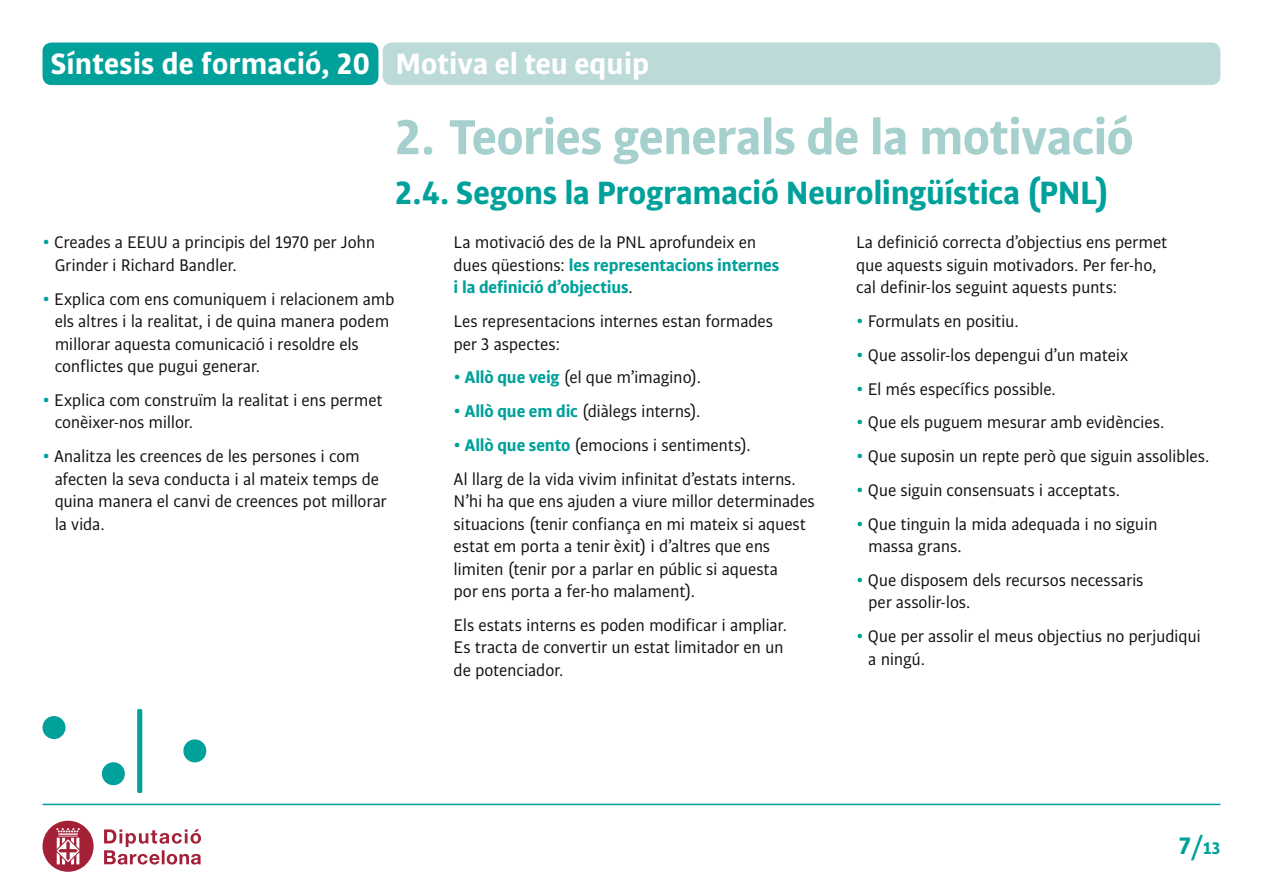
<style>
.page{position:relative;width:1263px;height:893px;background:#fff}
.page>*{position:absolute;margin:0;border:0;box-sizing:border-box;transform-origin:0 0}
.t1{font:700 52.5px "Bulo";letter-spacing:-.015em;color:#a6d0cd}
.t2{font:700 34.5px "Bulo";letter-spacing:-.01em;color:#00a19b}
.t3{font:700 31.5px "Bulo";color:#fff}
.t4{font:700 25.5px "Bulo";color:#00a19b}
.t5{font:18px/22.5px "Bulo";letter-spacing:-.015em;color:#14110e}
.s1{font-weight:700;color:#00a19b}
.s2{font-size:18px}
</style>
<div class="page">
<svg style="left:104px;top:829px;width:97px;height:35px"></svg>
<svg style="left:43px;top:821px;width:51px;height:51px"></svg>
<hr style="left:43px;top:804px;width:1177px;height:1px;background:#00a19b">
<div style="left:43px;top:43px;width:335px;height:42px;background:#00a19b;border-radius:9px"></div>
<div style="left:383px;top:43px;width:837px;height:42px;background:#bbdad8;border-radius:9px"></div>
<div style="left:43px;top:716px;width:22px;height:23px;background:#00a19b;border-radius:50%"></div>
<div style="left:183px;top:739px;width:23px;height:23px;background:#00a19b;border-radius:50%"></div>
<div style="left:102px;top:762px;width:23px;height:23px;background:#00a19b;border-radius:50%"></div>
<div style="left:137px;top:709px;width:5px;height:84px;background:#00a19b;border-radius:2px"></div>
<h3 class="t3" style="left:51px;top:43px;width:600px">Síntesis de formació, 20 Motiva el teu equip</h3>
<h1 class="t1" style="left:395px;top:103px;width:740px">2. Teories generals de la motivació</h1>
<h2 class="t2" style="left:395px;top:170px;width:715px">2.4. Segons la Programació Neurolingüística (PNL)</h2>
<p class="t5" style="left:55px;top:231px;width:322px;text-indent:-12px"><span class="s1">•</span> Creades a EEUU a principis del 1970 per John<br>Grinder i Richard Bandler.</p>
<p class="t5" style="left:55px;top:287px;width:341px;text-indent:-12px"><span class="s1">•</span> Explica com ens comuniquem i relacionem amb els altres i la realitat, i de quina manera podem millorar aquesta comunicació i resoldre els conflictes que pugui generar.</p>
<p class="t5" style="left:55px;top:388px;width:330px;text-indent:-12px"><span class="s1">•</span> Explica com construïm la realitat i ens permet conèixer-nos millor.</p>
<p class="t5" style="left:55px;top:445px;width:334px;text-indent:-12px"><span class="s1">•</span> Analitza les creences de les persones i com afecten la seva conducta i al mateix temps de quina manera el canvi de creences pot millorar la vida.</p>
<p class="t5" style="left:856px;top:231px;width:313px">La definició correcta d’objectius ens permet que aquests siguin motivadors. Per fer-ho, cal definir-los seguint aquests punts:</p>
<p class="t5" style="left:856px;top:310px;width:164px"><span class="s1">•</span> Formulats en positiu.</p>
<p class="t5" style="left:856px;top:343px;width:274px"><span class="s1">•</span> Que assolir-los depengui d’un mateix</p>
<p class="t5" style="left:856px;top:377px;width:201px"><span class="s1">•</span> El més específics possible.</p>
<p class="t5" style="left:856px;top:411px;width:310px"><span class="s1">•</span> Que els puguem mesurar amb evidències.</p>
<p class="t5" style="left:856px;top:445px;width:355px"><span class="s1">•</span> Que suposin un repte però que siguin assolibles.</p>
<p class="t5" style="left:856px;top:478px;width:265px"><span class="s1">•</span> Que siguin consensuats i acceptats.</p>
<p class="t5" style="left:868px;top:512px;width:291px;text-indent:-12px"><span class="s1">•</span> Que tinguin la mida adequada i no siguin massa grans.</p>
<p class="t5" style="left:868px;top:568px;width:277px;text-indent:-12px"><span class="s1">•</span> Que disposem dels recursos necessaris per assolir-los.</p>
<p class="t5" style="left:868px;top:625px;width:334px;text-indent:-12px"><span class="s1">•</span> Que per assolir el meus objectius no perjudiqui a ningú.</p>
<p class="t5" style="left:454px;top:231px;width:327px">La motivació des de la PNL aprofundeix en dues qüestions: <span class="s1">les representacions internes i la definició d’objectius</span>.</p>
<p class="t5" style="left:454px;top:310px;width:321px">Les representacions internes estan formades per 3 aspectes:</p>
<p class="t5" style="left:454px;top:366px;width:249px"><span class="s1">• Allò que veig</span> (el que m’imagino).</p>
<p class="t5" style="left:454px;top:400px;width:248px"><span class="s1">• Allò que em dic</span> (diàlegs interns).</p>
<p class="t5" style="left:454px;top:428px;width:344px;line-height:33.8px"><span class="s1">• Allò que sento</span> (emocions i sentiments).<br>Al llarg de la vida vivim infinitat d’estats interns.</p>
<p class="t5" style="left:454px;top:490px;width:363px">N’hi ha que ens ajuden a viure millor determinades situacions (tenir confiança en mi mateix si aquest estat em porta a tenir èxit) i d’altres que ens limiten (tenir por a parlar en públic si aquesta<br>por ens porta a fer-ho malament).</p>
<p class="t5" style="left:454px;top:613px;width:335px">Els estats interns es poden modificar i ampliar.<br>Es tracta de convertir un estat limitador en un de potenciador.</p>
<h3 class="t4" style="left:1179px;top:829px;width:43px">7/<span class="s2">13</span></h3>
</div>
